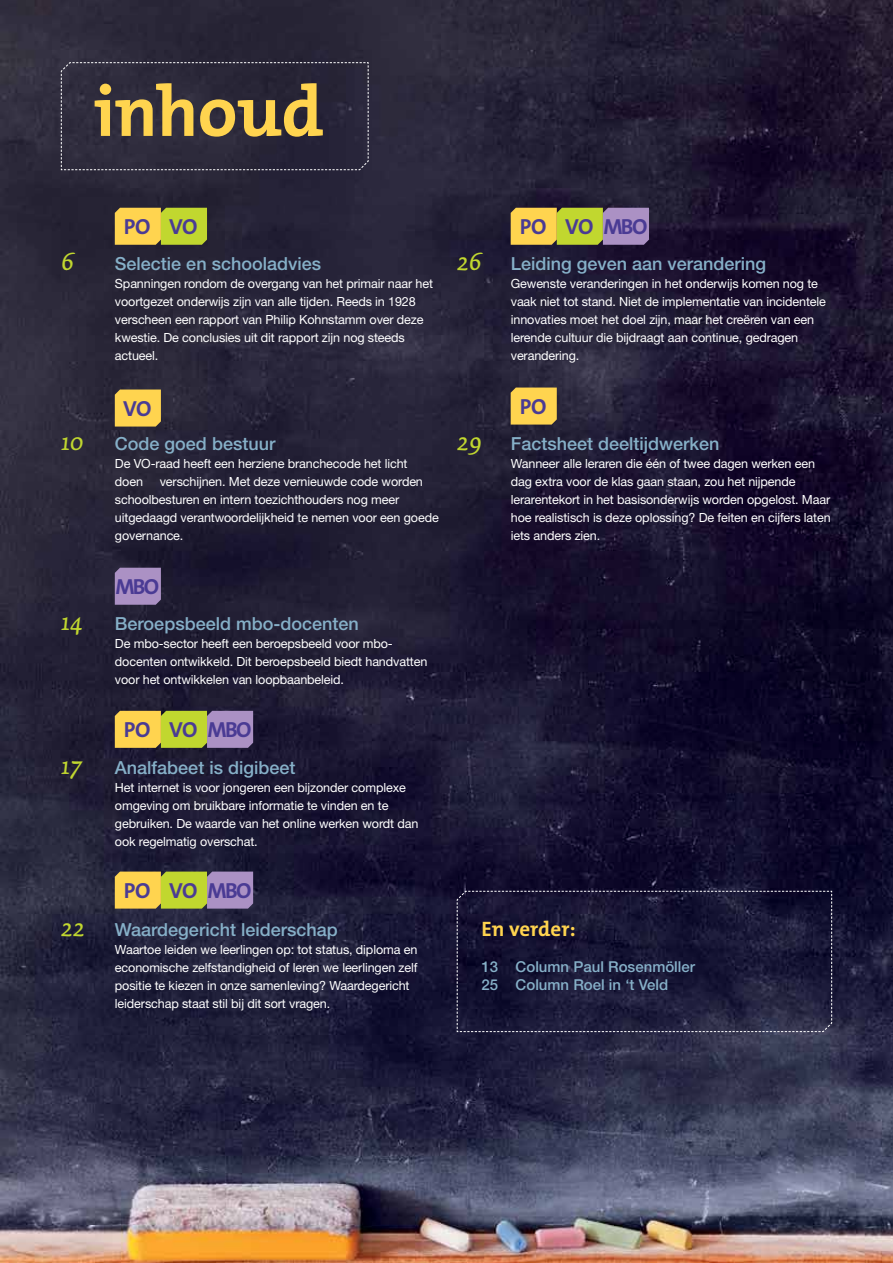
<style>
.page{position:relative;width:893px;height:1263px;background:#fff}
.page>*{position:absolute;margin:0;border:0;box-sizing:border-box;transform-origin:0 0}
.t1{font:700 72px "The Mix B W7";letter-spacing:-.01em;color:#ffd44f}
.t2{font:italic 27px "Dolly";color:#c1d72f}
.t3{font:700 21.9px "The Mix B W7";letter-spacing:-.04em;color:#4a3b94}
.t4{font:700 21px "The Mix B W7";color:#ffd44f}
.t5{font:500 18px "Helvetica Neue LT Std";color:#86b0c8}
.t6{font:500 15px/18px "Helvetica Neue LT Std";color:#86b0c8}
.t7{font:12.6px/18px "Helvetica Neue LT Std";letter-spacing:-.01em;color:#fff}
.s1{font-family:"Dolly";font-weight:400;font-style:italic;font-size:27px;color:#c1d72f}
</style>
<div class="page">
<img style="left:0;top:0;width:893px;height:1263px">
<svg style="left:456px;top:890px;width:376px;height:142px;background:#1b1a38"></svg>
<svg style="left:511px;top:387px;width:46px;height:38px;background:#f5cc4d"></svg>
<svg style="left:115px;top:389px;width:46px;height:38px;background:#f6cc4d"></svg>
<div style="left:115px;top:568px;width:46px;height:37px;background:#ab91c4"></div>
<svg style="left:61px;top:62px;width:308px;height:108px;background:#2e2b3d"></svg>
<svg style="left:115px;top:208px;width:92px;height:37px;background:#dbd13e"></svg>
<svg style="left:511px;top:208px;width:138px;height:37px;background:#caba6a"></svg>
<svg style="left:115px;top:711px;width:138px;height:37px;background:#cabb6a"></svg>
<svg style="left:115px;top:871px;width:138px;height:37px;background:#c9b969"></svg>
<h1 class="t1" style="left:94px;top:65px;width:232px">inhoud</h1>
<h3 class="t3" style="left:124px;top:213px;width:28px">PO</h3>
<h3 class="t3" style="left:520px;top:213px;width:28px">PO</h3>
<h3 class="t3" style="left:169px;top:213px;width:30px">VO</h3>
<h3 class="t3" style="left:565px;top:213px;width:84px">VO MBO</h3>
<h2 class="t2" style="left:61px;top:245px;width:15px">6</h2>
<h3 class="t5" style="left:115px;top:253px;width:208px">Selectie en schooladvies</h3>
<p class="t7" style="left:115px;top:274px;width:320px">Spanningen rondom de overgang van het primair naar het voortgezet onderwijs zijn van alle tijden. Reeds in 1928 verscheen een rapport van Philip Kohnstamm over deze kwestie. De conclusies uit dit rapport zijn nog steeds actueel.</p>
<h3 class="t5" style="left:457px;top:253px;width:311px"><span class="s1">26</span> Leiding geven aan verandering</h3>
<p class="t7" style="left:511px;top:274px;width:317px">Gewenste veranderingen in het onderwijs komen nog te vaak niet tot stand. Niet de implementatie van incidentele innovaties moet het doel zijn, maar het creëren van een lerende cultuur die bijdraagt aan continue, gedragen verandering.</p>
<h3 class="t3" style="left:123px;top:395px;width:30px">VO</h3>
<h3 class="t3" style="left:520px;top:393px;width:28px">PO</h3>
<h3 class="t5" style="left:61px;top:433px;width:216px"><span class="s1">10</span> Code goed bestuur</h3>
<p class="t7" style="left:115px;top:454px;width:294px">De VO-raad heeft een herziene branchecode het licht doen</p>
<p class="t7" style="left:115px;top:472px;width:325px;text-indent:45px">verschijnen. Met deze vernieuwde code worden schoolbesturen en intern toezichthouders nog meer uitgedaagd verantwoordelijkheid te nemen voor een goede governance.</p>
<h3 class="t3" style="left:115px;top:573px;width:45px">MBO</h3>
<h3 class="t5" style="left:61px;top:613px;width:299px"><span class="s1">14</span> Beroepsbeeld mbo-docenten</h3>
<p class="t7" style="left:115px;top:634px;width:314px">De mbo-sector heeft een beroepsbeeld voor mbo&shy;docenten ontwikkeld. Dit beroepsbeeld biedt handvatten voor het ontwikkelen van loopbaanbeleid.</p>
<h3 class="t3" style="left:124px;top:716px;width:28px">PO</h3>
<h3 class="t3" style="left:169px;top:716px;width:30px">VO</h3>
<h3 class="t3" style="left:208px;top:716px;width:45px">MBO</h3>
<h3 class="t5" style="left:61px;top:757px;width:236px"><span class="s1">17</span> Analfabeet is digibeet</h3>
<p class="t7" style="left:115px;top:778px;width:305px">Het internet is voor jongeren een bijzonder complexe omgeving om bruikbare informatie te vinden en te gebruiken. De waarde van het online werken wordt dan ook regelmatig overschat.</p>
<h3 class="t3" style="left:124px;top:877px;width:28px">PO</h3>
<h3 class="t3" style="left:169px;top:877px;width:30px">VO</h3>
<h3 class="t3" style="left:208px;top:877px;width:45px">MBO</h3>
<h3 class="t5" style="left:61px;top:919px;width:278px"><span class="s1">22</span> Waardegericht leiderschap</h3>
<p class="t7" style="left:115px;top:940px;width:304px">Waartoe leiden we leerlingen op: tot status, diploma en economische zelfstandigheid of leren we leerlingen zelf positie te kiezen in onze samenleving? Waardegericht leiderschap staat stil bij dit sort vragen.</p>
<h3 class="t5" style="left:457px;top:433px;width:264px"><span class="s1">29</span> Factsheet deeltijdwerken</h3>
<p class="t7" style="left:511px;top:454px;width:321px">Wanneer alle leraren die één of twee dagen werken een dag extra voor de klas gaan staan, zou het nijpende lerarentekort in het basisonderwijs worden opgelost. Maar hoe realistisch is deze oplossing? De feiten en cijfers laten iets anders zien.</p>
<h3 class="t4" style="left:482px;top:915px;width:96px">En verder:</h3>
<p class="t6" style="left:482px;top:958px;width:215px">13 Column Paul Rosenmöller<br>25 Column Roel in ‘t Veld</p>
</div>
